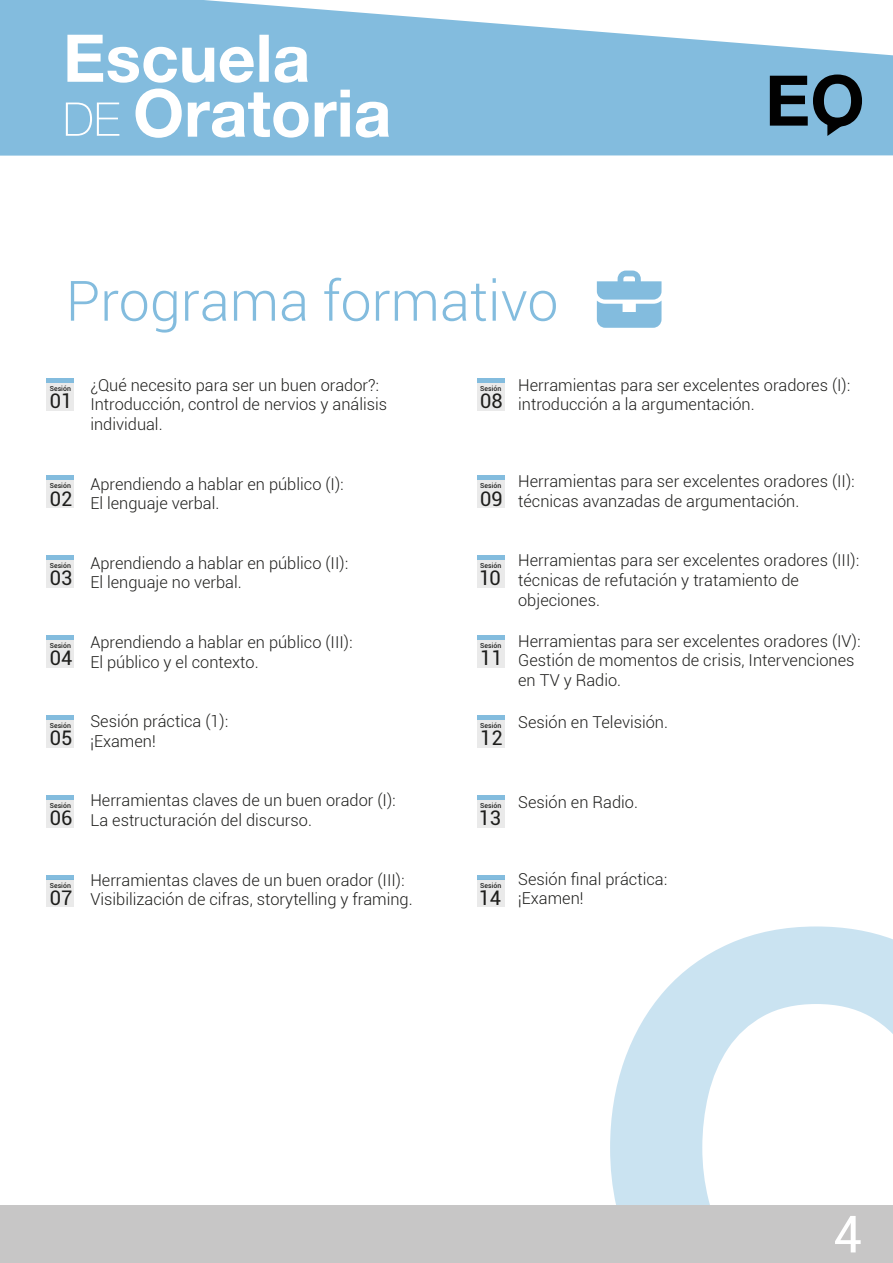
<style>
.page{position:relative;width:893px;height:1263px;background:#fff}
.page>*{position:absolute;margin:0;border:0;box-sizing:border-box;transform-origin:0 0}
.t1{font:700 69.9px "Helvetica Neue";color:#010101}
.t2{font:300 55.8px "Roboto";color:#64acd6}
.t3{font:51.45px "Roboto";color:#fff}
.t4{font:20.1px "Roboto";color:#1d1d1b}
.t5{font:300 16.35px/19.6px "Roboto";color:#1d1d1b}
.t6{font:500 6.9px "Roboto";color:#1d1d1b}
</style>
<div class="page">
<svg style="left:610px;top:926px;width:283px;height:279px"></svg>
<svg style="left:0;top:0;width:893px;height:156px;fill:#83bcde"></svg>
<svg style="left:827px;top:120px;width:22px;height:16px"></svg>
<svg style="left:66px;top:89px;width:323px;height:49px"></svg>
<svg style="left:67px;top:35px;width:241px;height:48px"></svg>
<div style="left:0;top:1205px;width:893px;height:58px;background:#c7c6c6"></div>
<div style="left:47px;top:383px;width:27px;height:28px;background:#eaeaea"></div>
<hr style="left:47px;top:379px;width:27px;height:4px;background:#83bcde">
<div style="left:47px;top:480px;width:27px;height:28px;background:#eaeaea"></div>
<hr style="left:47px;top:476px;width:27px;height:4px;background:#83bcde">
<div style="left:47px;top:560px;width:27px;height:28px;background:#eaeaea"></div>
<hr style="left:47px;top:556px;width:27px;height:4px;background:#83bcde">
<div style="left:47px;top:640px;width:27px;height:28px;background:#eaeaea"></div>
<hr style="left:47px;top:636px;width:27px;height:4px;background:#83bcde">
<div style="left:47px;top:720px;width:27px;height:27px;background:#eaeaea"></div>
<div style="left:47px;top:715px;width:27px;height:5px;background:#83bcde"></div>
<div style="left:47px;top:800px;width:27px;height:27px;background:#eaeaea"></div>
<div style="left:47px;top:795px;width:27px;height:5px;background:#83bcde"></div>
<div style="left:47px;top:879px;width:27px;height:28px;background:#eaeaea"></div>
<hr style="left:47px;top:875px;width:27px;height:4px;background:#83bcde">
<div style="left:477px;top:383px;width:27px;height:28px;background:#eaeaea"></div>
<hr style="left:477px;top:379px;width:27px;height:4px;background:#83bcde">
<div style="left:477px;top:480px;width:27px;height:28px;background:#eaeaea"></div>
<hr style="left:477px;top:476px;width:27px;height:4px;background:#83bcde">
<div style="left:477px;top:560px;width:27px;height:28px;background:#eaeaea"></div>
<hr style="left:477px;top:556px;width:27px;height:4px;background:#83bcde">
<div style="left:477px;top:640px;width:27px;height:28px;background:#eaeaea"></div>
<hr style="left:477px;top:636px;width:27px;height:4px;background:#83bcde">
<div style="left:477px;top:720px;width:27px;height:27px;background:#eaeaea"></div>
<div style="left:477px;top:715px;width:27px;height:5px;background:#83bcde"></div>
<div style="left:477px;top:800px;width:27px;height:27px;background:#eaeaea"></div>
<div style="left:477px;top:795px;width:27px;height:5px;background:#83bcde"></div>
<div style="left:477px;top:879px;width:27px;height:28px;background:#eaeaea"></div>
<hr style="left:477px;top:875px;width:27px;height:4px;background:#83bcde">
<svg style="left:597px;top:271px;width:64px;height:57px"></svg>
<h2 class="t2" style="left:66px;top:262px;width:494px">Programa formativo</h2>
<h1 class="t1" style="left:765px;top:46px;width:101px">EO</h1>
<p class="t6" style="left:50px;top:384px;width:23px">Sesión</p>
<p class="t4" style="left:50px;top:387px;width:24px">01</p>
<p class="t5" style="left:90px;top:374px;width:298px">¿Qué necesito para ser un buen orador?:<br>Introducción, control de nervios y análisis individual.</p>
<p class="t6" style="left:480px;top:384px;width:23px">Sesión</p>
<p class="t4" style="left:480px;top:387px;width:24px">08</p>
<p class="t5" style="left:518px;top:374px;width:334px">Herramientas para ser excelentes oradores (I): introducción a la argumentación.</p>
<p class="t6" style="left:50px;top:481px;width:23px">Sesión</p>
<p class="t4" style="left:50px;top:484px;width:24px">02</p>
<p class="t5" style="left:90px;top:473px;width:255px">Aprendiendo a hablar en público (I):<br>El lenguaje verbal.</p>
<p class="t6" style="left:480px;top:481px;width:23px">Sesión</p>
<p class="t4" style="left:480px;top:484px;width:24px">09</p>
<p class="t5" style="left:518px;top:471px;width:338px">Herramientas para ser excelentes oradores (II): técnicas avanzadas de argumentación.</p>
<p class="t6" style="left:50px;top:561px;width:23px">Sesión</p>
<p class="t4" style="left:50px;top:564px;width:24px">03</p>
<p class="t6" style="left:50px;top:641px;width:23px">Sesión</p>
<p class="t4" style="left:50px;top:644px;width:24px">04</p>
<p class="t6" style="left:50px;top:720px;width:23px">Sesión</p>
<p class="t4" style="left:50px;top:724px;width:24px">05</p>
<p class="t5" style="left:90px;top:553px;width:259px">Aprendiendo a hablar en público (II):<br>El lenguaje no verbal.</p>
<p class="t5" style="left:90px;top:632px;width:264px">Aprendiendo a hablar en público (III):<br>El público y el contexto.</p>
<p class="t5" style="left:90px;top:711px;width:139px">Sesión práctica (1): ¡Examen!</p>
<p class="t6" style="left:480px;top:561px;width:23px">Sesión</p>
<p class="t4" style="left:479px;top:564px;width:23px">10</p>
<p class="t6" style="left:480px;top:641px;width:23px">Sesión</p>
<p class="t4" style="left:480px;top:644px;width:24px">11</p>
<p class="t6" style="left:480px;top:720px;width:23px">Sesión</p>
<p class="t4" style="left:480px;top:724px;width:24px">12</p>
<p class="t5" style="left:518px;top:550px;width:342px">Herramientas para ser excelentes oradores (III): técnicas de refutación y tratamiento de objeciones.</p>
<p class="t5" style="left:518px;top:630px;width:344px">Herramientas para ser excelentes oradores (IV):<br>Gestión de momentos de crisis, Intervenciones en TV y Radio.</p>
<p class="t5" style="left:518px;top:712px;width:151px">Sesión en Televisión.</p>
<p class="t6" style="left:50px;top:800px;width:23px">Sesión</p>
<p class="t4" style="left:50px;top:804px;width:24px">06</p>
<p class="t5" style="left:90px;top:790px;width:307px">Herramientas claves de un buen orador (I):<br>La estructuración del discurso.</p>
<p class="t6" style="left:480px;top:800px;width:23px">Sesión</p>
<p class="t4" style="left:479px;top:804px;width:24px">13</p>
<p class="t5" style="left:518px;top:792px;width:121px">Sesión en Radio.</p>
<p class="t6" style="left:50px;top:880px;width:23px">Sesión</p>
<p class="t4" style="left:50px;top:884px;width:24px">07</p>
<p class="t5" style="left:90px;top:869px;width:324px">Herramientas claves de un buen orador (III):<br>Visibilización de cifras, storytelling y framing.</p>
<p class="t6" style="left:480px;top:880px;width:23px">Sesión</p>
<p class="t4" style="left:479px;top:884px;width:24px">14</p>
<p class="t5" style="left:518px;top:868px;width:150px">Sesión final práctica: ¡Examen!</p>
<h3 class="t3" style="left:833px;top:1198px;width:30px">4</h3>
</div>
